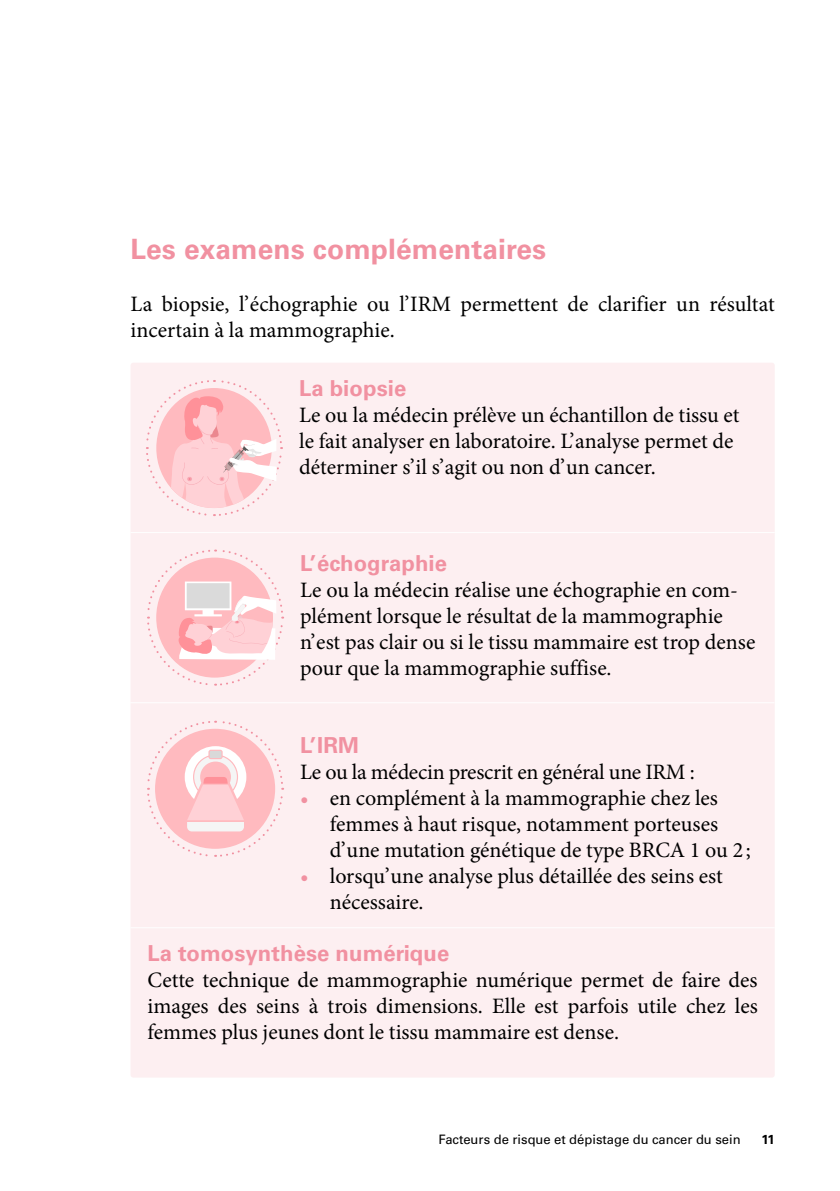
<style>
.page{position:relative;width:840px;height:1191px;background:#fff}
.page>*{position:absolute;margin:0;border:0;box-sizing:border-box;transform-origin:0 0}
.t1{font:700 28px "Univers LT Std";letter-spacing:.005em;color:#f191a1}
.t2{font:22px/26px "Minion Pro";color:#000}
.t3{font:700 22px "Univers LT Std";letter-spacing:.005em;color:#f191a1}
.t4{font:13px "Univers LT Std";color:#000}
.t5{font:700 13px "Univers LT Std";color:#000}
.s1{color:#f191a1}
</style>
<div class="page">
<div style="left:130px;top:363px;width:644px;height:714px;background:#fdeff1;border-radius:3px"></div>
<svg style="left:146px;top:380px;width:137px;height:136px"></svg>
<hr style="left:130px;top:532px;width:644px;height:1px;background:#fff">
<svg style="left:147px;top:549px;width:137px;height:137px"></svg>
<div style="left:185px;top:581px;width:46px;height:29px;background:#f4f4f4"></div>
<div style="left:187px;top:583px;width:42px;height:25px;background:#dadada"></div>
<hr style="left:130px;top:702px;width:644px;height:1px;background:#fff">
<svg style="left:147px;top:720px;width:137px;height:137px"></svg>
<div style="left:209px;top:751px;width:12px;height:7px;background:#d9d9d9"></div>
<hr style="left:130px;top:927px;width:644px;height:1px;background:#fff">
<p class="t1" style="left:130px;top:232px;width:417px">Les examens complémentaires</p>
<p class="t2" style="left:130px;top:291px;width:645px">La biopsie, l’échographie ou l’IRM permettent de clarifier un résultat incertain à la mammographie.</p>
<p class="t3" style="left:299px;top:375px;width:109px">La biopsie</p>
<p class="t2" style="left:299px;top:402px;width:442px">Le ou la médecin prélève un échantillon de tissu et le fait analyser en laboratoire. L’analyse permet de déterminer s’il s’agit ou non d’un cancer.</p>
<p class="t3" style="left:300px;top:550px;width:148px">L’échographie</p>
<p class="t2" style="left:300px;top:577px;width:456px">Le ou la médecin réalise une échographie en com&shy;plément lorsque le résultat de la mammographie n’est pas clair ou si le tissu mammaire est trop dense pour que la mammographie suffise.</p>
<p class="t3" style="left:300px;top:732px;width:60px">L’IRM</p>
<p class="t2" style="left:300px;top:759px;width:396px">Le ou la médecin prescrit en général une IRM :</p>
<p class="t2" style="left:329px;top:785px;width:422px;text-indent:-30px"><span class="s1">•</span> en complément à la mammographie chez les femmes à haut risque, notamment porteuses d’une mutation génétique de type BRCA 1 ou 2 ;</p>
<p class="t2" style="left:329px;top:863px;width:394px;text-indent:-30px"><span class="s1">•</span> lorsqu’une analyse plus détaillée des seins est nécessaire.</p>
<p class="t3" style="left:147px;top:940px;width:303px">La tomosynthèse numérique</p>
<p class="t2" style="left:147px;top:967px;width:611px;text-align:justify">Cette technique de mammographie numérique permet de faire des images des seins à trois dimensions. Elle est parfois utile chez les femmes plus jeunes dont le tissu mammaire est dense.</p>
<p class="t4" style="left:438px;top:1132px;width:303px">Facteurs de risque et dépistage du cancer du sein</p>
<p class="t5" style="left:761px;top:1132px;width:15px">11</p>
</div>
